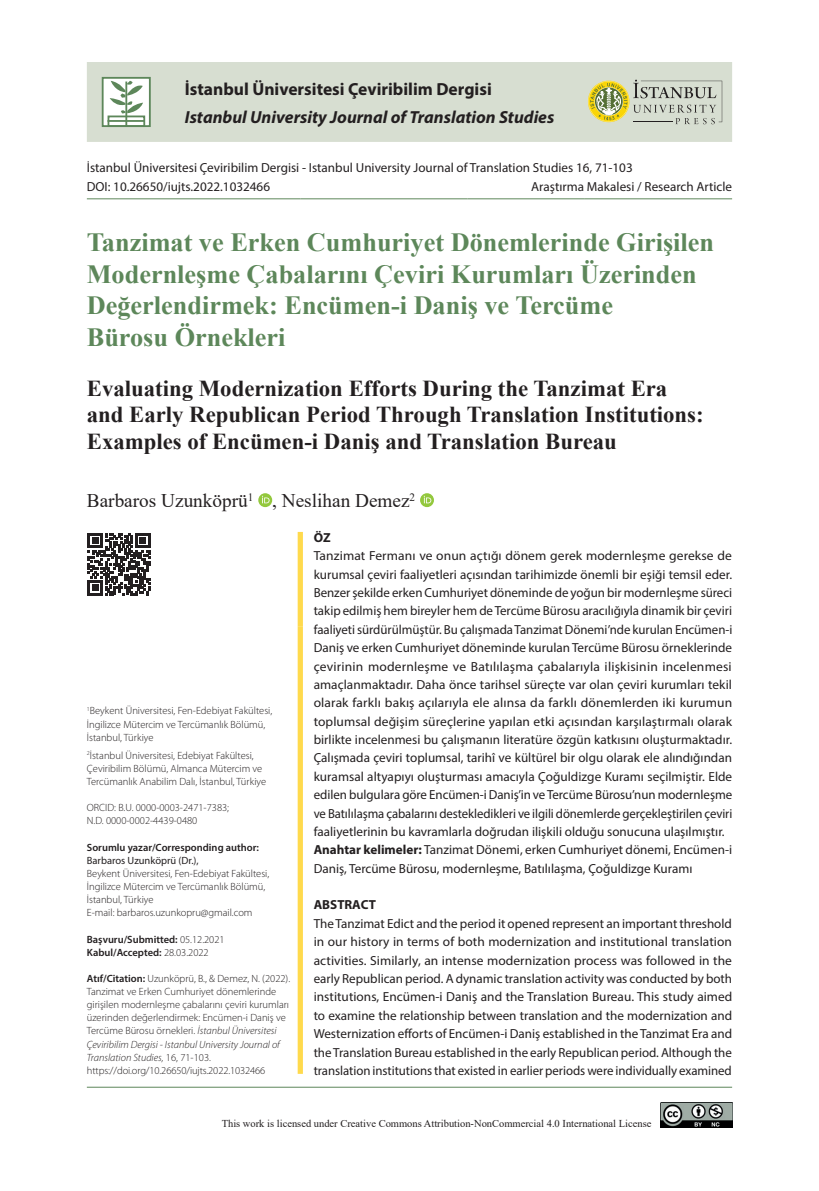
<style>
.page{position:relative;width:819px;height:1191px;background:#fff}
.page>*{position:absolute;margin:0;border:0;box-sizing:border-box;transform-origin:0 0}
.t1{font:700 26.25px/31.5px "Times New Roman";color:#5d875a}
.t2{font:700 22.75px/26.2px "Times New Roman";color:#231f20}
.t3{font:19.25px "Times New Roman";color:#231f20}
.t4{font:italic 700 17.5px "Myriad Pro";color:#231f20}
.t5{font:700 17.5px "Myriad Pro";color:#231f20}
.t6{font:13.12px/18.4px "Myriad Pro";color:#231f20}
.t7{font:700 13.12px "Myriad Pro";color:#231f20}
.t8{font:300 10.5px/13.1px "Myriad Pro";color:#231f20}
.t9{font:600 10.5px/13.1px "Myriad Pro";color:#231f20}
.t10{font:10.5px "Times New Roman";color:#231f20}
.t11{font:10.5px "Myriad Pro";color:#231f20}
.s1{font-weight:300}
.s2{font-weight:600}
.s3{font-style:italic}
.s4{font-weight:700}
</style>
<div class="page">
<div style="left:87px;top:62px;width:645px;height:80px;background:#d7ded1"></div>
<div style="left:297px;top:532px;width:6px;height:94px;background:#ffda4d"></div>
<div style="left:297px;top:626px;width:6px;height:447px;background:#ffda4d"></div>
<hr style="left:87px;top:198px;width:83px;height:1px;background:#5d875a">
<hr style="left:170px;top:198px;width:130px;height:1px;background:#5d875a">
<hr style="left:300px;top:198px;width:167px;height:1px;background:#5d875a">
<hr style="left:467px;top:198px;width:117px;height:1px;background:#5d875a">
<hr style="left:584px;top:198px;width:148px;height:1px;background:#5d875a">
<div style="left:102px;top:77px;width:49px;height:50px;background:#fff;border:2px solid #5d875a"></div>
<div style="left:107px;top:115px;width:38px;height:12px;border:2px solid #5d875a"></div>
<hr style="left:107px;top:120px;width:37px;height:2px;background:#5d875a">
<svg style="left:110px;top:81px;width:33px;height:33px"></svg>
<hr style="left:125px;top:81px;width:2px;height:46px;background:#5d875a">
<svg style="left:588px;top:80px;width:134px;height:44px;background:#c2c4a3"></svg>
<svg style="left:258px;top:493px;width:14px;height:14px"></svg>
<svg style="left:262px;top:496px;width:7px;height:7px"></svg>
<svg style="left:420px;top:493px;width:14px;height:14px"></svg>
<svg style="left:424px;top:496px;width:7px;height:7px"></svg>
<svg style="left:88px;top:533px;width:62px;height:62px"></svg>
<img style="left:660px;top:1102px;width:72px;height:25px">
<hr style="left:87px;top:1086px;width:645px;height:1px;background:#5d875a">
<h3 class="t5" style="left:185px;top:77px;width:308px">İstanbul Üniversitesi Çeviribilim Dergisi</h3>
<h3 class="t4" style="left:185px;top:105px;width:371px">Istanbul University Journal of Translation Studies</h3>
<p class="t6" style="left:87px;top:157px;width:547px;line-height:19.8px">İstanbul Üniversitesi Çeviribilim Dergisi - Istanbul University Journal of Translation Studies 16, 71-103<br>DOI: 10.26650/iujts.2022.1032466</p>
<p class="t6" style="left:531px;top:178px;width:202px">Araştırma Makalesi / Research Article</p>
<h1 class="t1" style="left:87px;top:226px;width:628px">Tanzimat ve Erken Cumhuriyet Dönemlerinde Girişilen Modernleşme Çabalarını Çeviri Kurumları Üzerinden Değerlendirmek: Encümen-i Daniş ve Tercüme<br>Bürosu Örnekleri</h1>
<h2 class="t2" style="left:87px;top:374px;width:618px">Evaluating Modernization Efforts During the Tanzimat Era and Early Republican Period Through Translation Institutions:<br>Examples of Encümen-i Daniş and Translation Bureau</h2>
<h3 class="t3" style="left:87px;top:487px;width:330px">Barbaros Uzunköprü<sup>1</sup> , Neslihan Demez<sup>2</sup></h3>
<p class="t8" style="left:87px;top:704px;width:187px"><sup>1</sup>Beykent Üniversitesi, Fen-Edebiyat Fakültesi,<br>İngilizce Mütercim ve Tercümanlık Bölümü,<br>İstanbul, Türkiye</p>
<p class="t8" style="left:87px;top:748px;width:181px"><sup>2</sup>İstanbul Üniversitesi, Edebiyat Fakültesi,<br>Çeviribilim Bölümü, Almanca Mütercim ve<br>Tercümanlık Anabilim Dalı, İstanbul, Türkiye</p>
<p class="t8" style="left:87px;top:801px;width:144px">ORCID: B.U. 0000-0003-2471-7383;<br>N.D. 0000-0002-4439-0480</p>
<p class="t9" style="left:87px;top:840px;width:174px">Sorumlu yazar/Corresponding author:</p>
<p class="t11" style="left:87px;top:853px;width:113px">Barbaros Uzunköprü (Dr.),</p>
<p class="t8" style="left:87px;top:866px;width:184px">Beykent Üniversitesi, Fen-Edebiyat Fakültesi, İngilizce Mütercim ve Tercümanlık Bölümü, İstanbul, Türkiye<br>E-mail: barbaros.uzunkopru@gmail.com</p>
<p class="t9" style="left:87px;top:932px;width:139px">Başvuru/Submitted: <span class="s1">05.12.2021<br></span>Kabul/Accepted: <span class="s1">28.03.2022</span></p>
<p class="t8" style="left:87px;top:971px;width:205px"><span class="s2">Atıf/Citation:</span> Uzunköprü, B., &amp; Demez, N. (2022).<br>Tanzimat ve Erken Cumhuriyet dönemlerinde girişilen modernleşme çabalarını çeviri kurumları üzerinden değerlendirmek: Encümen-i Daniş ve Tercüme Bürosu örnekleri. <span class="s3">İstanbul Üniversitesi Çeviribilim Dergisi - Istanbul University Journal of Translation Studies,</span> 16, 71-103. https://doi.org/10.26650/iujts.2022.1032466</p>
<p class="t7" style="left:314px;top:529px;width:18px">ÖZ</p>
<p class="t6" style="left:314px;top:546px;width:420px">Tanzimat Fermanı ve onun açtığı dönem gerek modernleşme gerekse de kurumsal çeviri faaliyetleri açısından tarihimizde önemli bir eşiği temsil eder.<br>Benzer şekilde erken Cumhuriyet döneminde de yoğun bir modernleşme süreci takip edilmiş hem bireyler hem de Tercüme Bürosu aracılığıyla dinamik bir çeviri faaliyeti sürdürülmüştür. Bu çalışmada Tanzimat Dönemi’nde kurulan Encümen-i Daniş ve erken Cumhuriyet döneminde kurulan Tercüme Bürosu örneklerinde çevirinin modernleşme ve Batılılaşma çabalarıyla ilişkisinin incelenmesi amaçlanmaktadır. Daha önce tarihsel süreçte var olan çeviri kurumları tekil olarak farklı bakış açılarıyla ele alınsa da farklı dönemlerden iki kurumun toplumsal değişim süreçlerine yapılan etki açısından karşılaştırmalı olarak birlikte incelenmesi bu çalışmanın literatüre özgün katkısını oluşturmaktadır.<br>Çalışmada çeviri toplumsal, tarihî ve kültürel bir olgu olarak ele alındığından kuramsal altyapıyı oluşturması amacıyla Çoğuldizge Kuramı seçilmiştir. Elde edilen bulgulara göre Encümen-i Daniş’in ve Tercüme Bürosu’nun modernleşme ve Batılılaşma çabalarını destekledikleri ve ilgili dönemlerde gerçekleştirilen çeviri faaliyetlerinin bu kavramlarla doğrudan ilişkili olduğu sonucuna ulaşılmıştır.<br><span class="s4">Anahtar kelimeler:</span> Tanzimat Dönemi, erken Cumhuriyet dönemi, Encümen-i Daniş, Tercüme Bürosu, modernleşme, Batılılaşma, Çoğuldizge Kuramı</p>
<p class="t7" style="left:314px;top:896px;width:64px">ABSTRACT</p>
<p class="t6" style="left:314px;top:914px;width:420px;text-align:justify">The Tanzimat Edict and the period it opened represent an important threshold in our history in terms of both modernization and institutional translation activities. Similarly, an intense modernization process was followed in the early Republican period. A dynamic translation activity was conducted by both institutions, Encümen-i Daniş and the Translation Bureau. This study aimed to examine the relationship between translation and the modernization and Westernization efforts of Encümen-i Daniş established in the Tanzimat Era and the Translation Bureau established in the early Republican period. Although the translation institutions that existed in earlier periods were individually examined</p>
<p class="t10" style="left:222px;top:1116px;width:431px">This work is licensed under Creative Commons Attribution-NonCommercial 4.0 International License</p>
</div>
